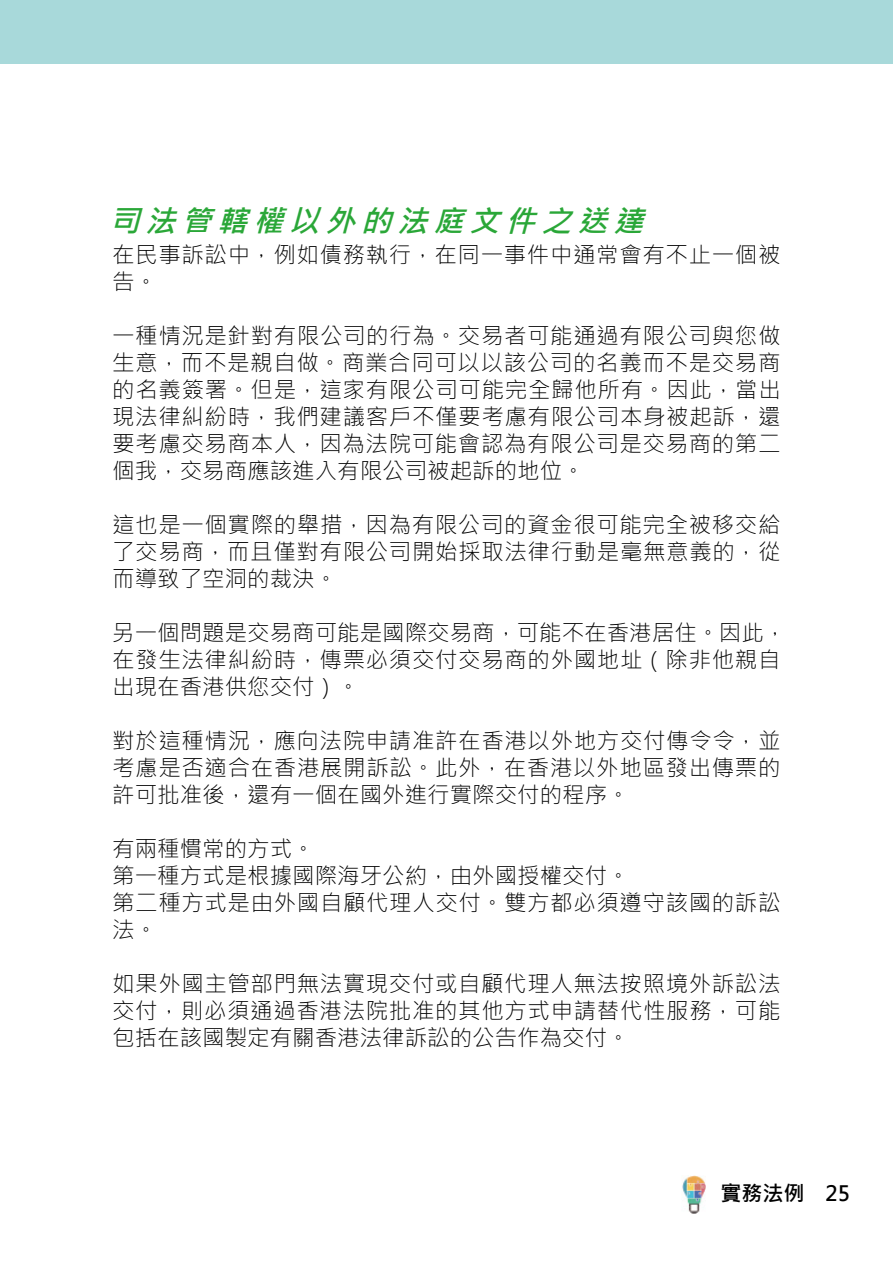
<style>
.page{position:relative;width:893px;height:1263px;background:#fff}
.page>*{position:absolute;margin:0;border:0;box-sizing:border-box;transform-origin:0 0}
.t1{font:italic 700 30px "Microsoft Jheng Hei";color:#2aa738}
.t2{font:300 22.5px/27px "Microsoft Jheng Hei";letter-spacing:.025em;color:#000;text-align:justify}
.t3{font:300 22.5px/27px "Microsoft Jheng Hei";color:#000}
.t4{font:700 21px "Microsoft Jheng Hei";color:#000}
</style>
<div class="page">
<div style="left:0;top:0;width:893px;height:63px;background:#a8d9da"></div>
<img style="left:682px;top:1175px;width:24px;height:39px">
<h1 class="t1" style="left:109px;top:202px;width:546px">司法管轄權以外的法庭文件之送達</h1>
<p class="t2" style="left:112px;top:241px;width:670px">在民事訴訟中，例如債務執行，在同一事件中通常會有不止一個被告。</p>
<p class="t2" style="left:112px;top:322px;width:670px">一種情況是針對有限公司的行為。交易者可能通過有限公司與您做生意，而不是親自做。商業合同可以以該公司的名義而不是交易商的名義簽署。但是，這家有限公司可能完全歸他所有。因此，當出現法律糾紛時，我們建議客戶不僅要考慮有限公司本身被起訴，還要考慮交易商本人，因為法院可能會認為有限公司是交易商的第二個我，交易商應該進入有限公司被起訴的地位。</p>
<p class="t2" style="left:112px;top:511px;width:670px">這也是一個實際的舉措，因為有限公司的資金很可能完全被移交給了交易商，而且僅對有限公司開始採取法律行動是毫無意義的，從而導致了空洞的裁決。</p>
<p class="t3" style="left:112px;top:619px;width:676px">另一個問題是交易商可能是國際交易商，可能不在香港居住。因此，在發生法律糾紛時，傳票必須交付交易商的外國地址（除非他親自出現在香港供您交付）。</p>
<p class="t2" style="left:112px;top:727px;width:670px">對於這種情況，應向法院申請准許在香港以外地方交付傳令令，並考慮是否適合在香港展開訴訟。此外，在香港以外地區發出傳票的許可批准後，還有一個在國外進行實際交付的程序。</p>
<p class="t2" style="left:112px;top:835px;width:670px;text-align:left">有兩種慣常的方式。<br>第一種方式是根據國際海牙公約，由外國授權交付。<br>第二種方式是由外國自顧代理人交付。雙方都必須遵守該國的訴訟法。</p>
<p class="t2" style="left:112px;top:970px;width:670px">如果外國主管部門無法實現交付或自顧代理人無法按照境外訴訟法交付，則必須通過香港法院批准的其他方式申請替代性服務，可能包括在該國製定有關香港法律訴訟的公告作為交付。</p>
<p class="t4" style="left:720px;top:1180px;width:132px">實務法例　25</p>
</div>
